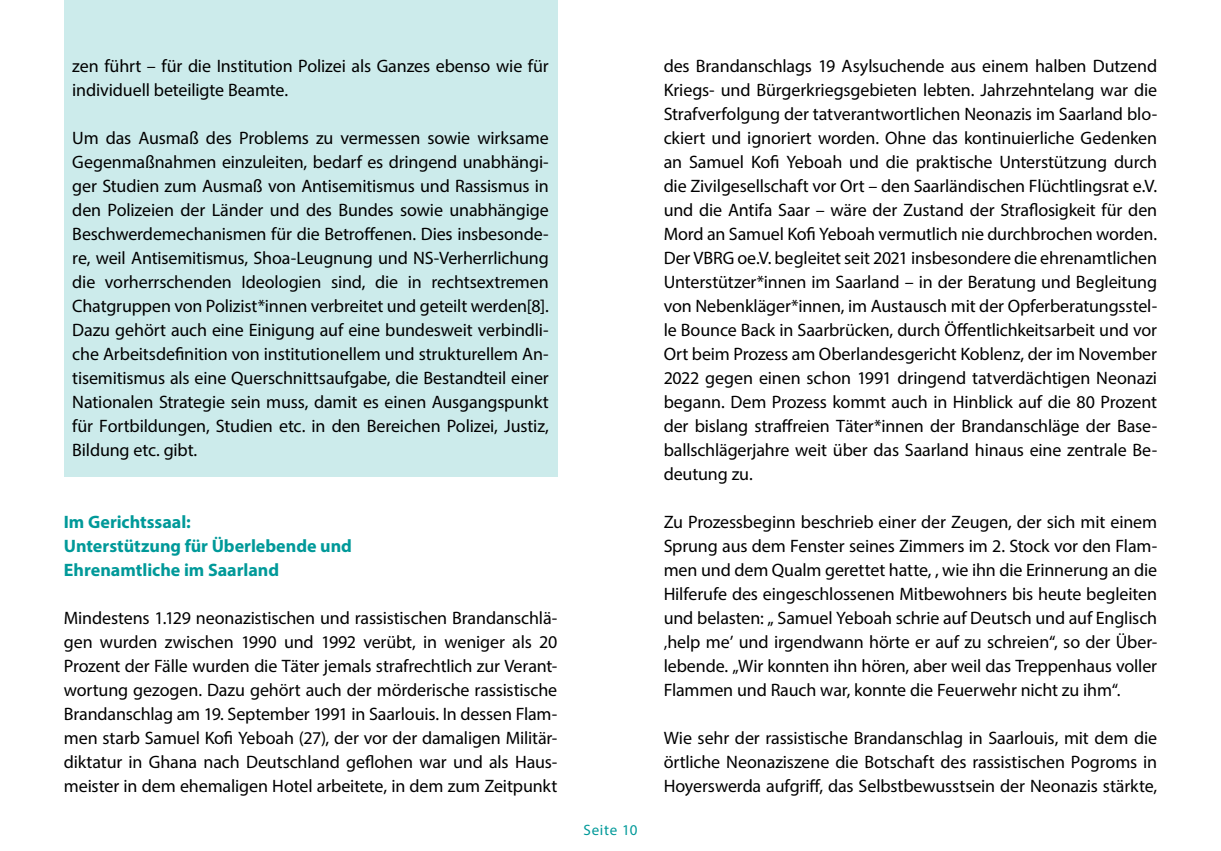
<style>
.page{position:relative;width:1221px;height:851px;background:#fff}
.page>*{position:absolute;margin:0;border:0;box-sizing:border-box;transform-origin:0 0}
.t1{font:18px/24px "Myriad Pro";letter-spacing:-.01em;color:#000;text-align:justify}
.t2{font:700 18px/24px "Myriad Pro";color:#099}
.t3{font:15px "Myriad Pro";letter-spacing:.05em;color:#099}
</style>
<div class="page">
<div style="left:64px;top:0;width:493px;height:476px;background:#ccebeb"></div>
<p class="t1" style="left:72px;top:54px;width:478px">zen führt – für die Institution Polizei als Ganzes ebenso wie für individuell beteiligte Beamte.</p>
<p class="t1" style="left:72px;top:126px;width:478px">Um das Ausmaß des Problems zu vermessen sowie wirksame Gegenmaßnahmen einzuleiten, bedarf es dringend unabhängi&shy;ger Studien zum Ausmaß von Antisemitismus und Rassismus in den Polizeien der Länder und des Bundes sowie unabhängige Beschwerdemechanismen für die Betroffenen. Dies insbesonde&shy;re, weil Antisemitismus, Shoa-Leugnung und NS-Verherrlichung die vorherrschenden Ideologien sind, die in rechtsextremen Chatgruppen von Polizist*innen verbreitet und geteilt werden[8].<br>Dazu gehört auch eine Einigung auf eine bundesweit verbindli&shy;che Arbeitsdefinition von institutionellem und strukturellem An&shy;tisemitismus als eine Querschnittsaufgabe, die Bestandteil einer Nationalen Strategie sein muss, damit es einen Ausgangspunkt für Fortbildungen, Studien etc. in den Bereichen Polizei, Justiz, Bildung etc. gibt.</p>
<p class="t2" style="left:64px;top:509px;width:290px">Im Gerichtssaal:<br>Unterstützung für Überlebende und<br>Ehrenamtliche im Saarland</p>
<p class="t1" style="left:64px;top:606px;width:495px">Mindestens 1.129 neonazistischen und rassistischen Brandanschlä&shy;gen wurden zwischen 1990 und 1992 verübt, in weniger als 20<br>Prozent der Fälle wurden die Täter jemals strafrechtlich zur Verant&shy;wortung gezogen. Dazu gehört auch der mörderische rassistische Brandanschlag am 19. September 1991 in Saarlouis. In dessen Flam&shy;men starb Samuel Kofi Yeboah (27), der vor der damaligen Militär&shy;diktatur in Ghana nach Deutschland geflohen war und als Haus&shy;meister in dem ehemaligen Hotel arbeitete, in dem zum Zeitpunkt</p>
<p class="t3" style="left:583px;top:820px;width:55px">Seite 10</p>
<p class="t1" style="left:663px;top:54px;width:495px">des Brandanschlags 19 Asylsuchende aus einem halben Dutzend Kriegs- und Bürgerkriegsgebieten lebten. Jahrzehntelang war die Strafverfolgung der tatverantwortlichen Neonazis im Saarland blo&shy;ckiert und ignoriert worden. Ohne das kontinuierliche Gedenken an Samuel Kofi Yeboah und die praktische Unterstützung durch die Zivilgesellschaft vor Ort – den Saarländischen Flüchtlingsrat e.V. und die Antifa Saar – wäre der Zustand der Straflosigkeit für den Mord an Samuel Kofi Yeboah vermutlich nie durchbrochen worden.<br>Der VBRG oe.V. begleitet seit 2021 insbesondere die ehrenamtlichen Unterstützer*innen im Saarland – in der Beratung und Begleitung von Nebenkläger*innen, im Austausch mit der Opferberatungsstel&shy;le Bounce Back in Saarbrücken, durch Öffentlichkeitsarbeit und vor Ort beim Prozess am Oberlandesgericht Koblenz, der im November 2022 gegen einen schon 1991 dringend tatverdächtigen Neonazi begann. Dem Prozess kommt auch in Hinblick auf die 80 Prozent der bislang straffreien Täter*innen der Brandanschläge der Base&shy;ballschlägerjahre weit über das Saarland hinaus eine zentrale Be&shy;deutung zu.</p>
<p class="t1" style="left:663px;top:509px;width:495px">Zu Prozessbeginn beschrieb einer der Zeugen, der sich mit einem Sprung aus dem Fenster seines Zimmers im 2. Stock vor den Flam&shy;men und dem Qualm gerettet hatte, , wie ihn die Erinnerung an die Hilferufe des eingeschlossenen Mitbewohners bis heute begleiten und belasten: „ Samuel Yeboah schrie auf Deutsch und auf Englisch ‚help me’ und irgendwann hörte er auf zu schreien“, so der Über&shy;lebende. „Wir konnten ihn hören, aber weil das Treppenhaus voller Flammen und Rauch war, konnte die Feuerwehr nicht zu ihm“.</p>
<p class="t1" style="left:663px;top:725px;width:495px">Wie sehr der rassistische Brandanschlag in Saarlouis, mit dem die örtliche Neonaziszene die Botschaft des rassistischen Pogroms in Hoyerswerda aufgriff, das Selbstbewusstsein der Neonazis stärkte,</p>
</div>
